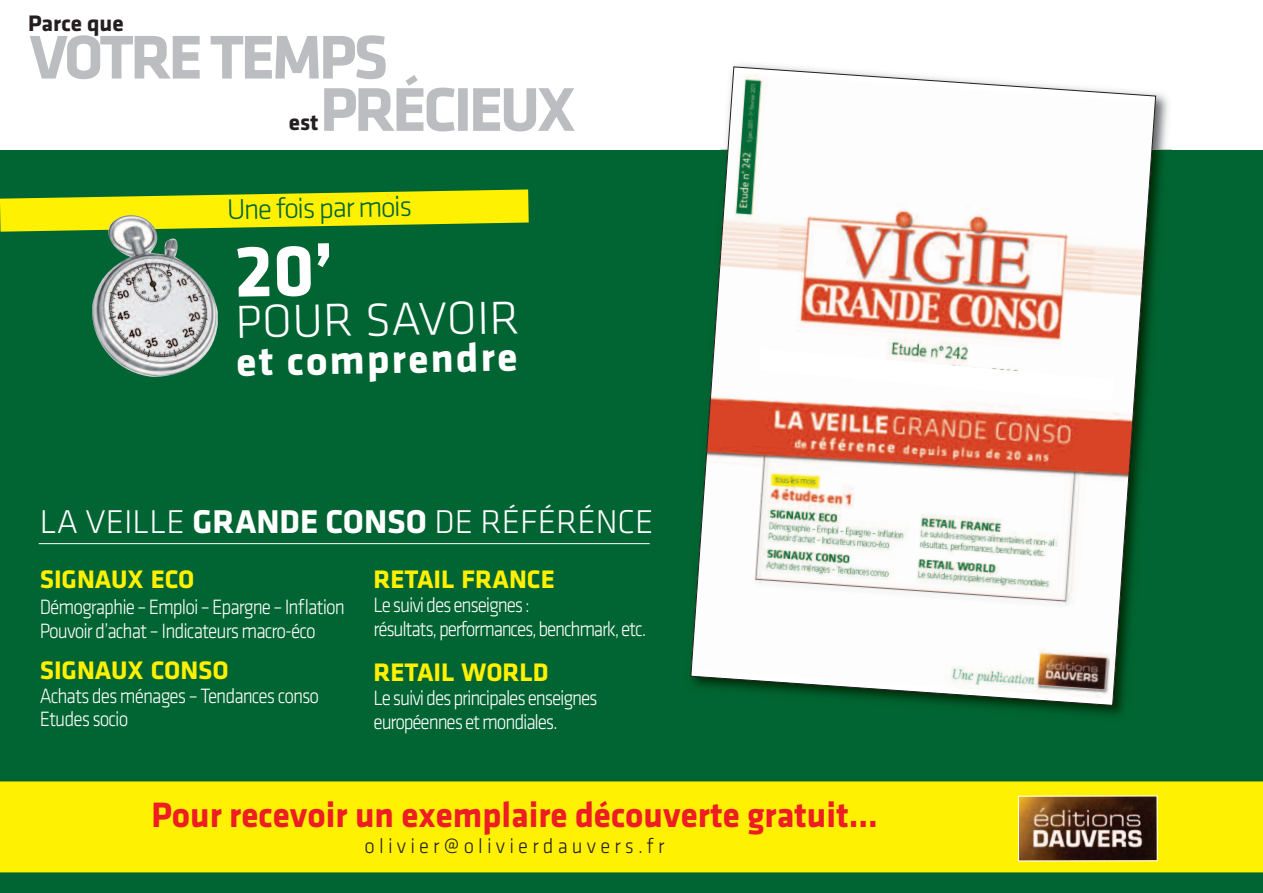
<style>
.page{position:relative;width:1263px;height:893px;background:#fff}
.page>*{position:absolute;margin:0;border:0;box-sizing:border-box;transform-origin:0 0}
.t1{font:700 64.05px/52.2px "Klavika";letter-spacing:-.05em;color:#bcbdc0}
.t2{font:300 48.15px "Klavika";color:#fff}
.t3{font:700 41.85px "Klavika";color:#fff}
.t4{font:700 36.6px "Klavika";color:#ee1d23;scale:.96 1}
.t5{font:300 34.2px "Klavika";color:#fff}
.t6{font:300 29.4px "Klavika";color:#006532}
.t7{font:700 26.25px "Klavika";color:#fff101}
.t8{font:700 23.25px "Klavika";color:#231f20}
.t9{font:300 21.45px/23.9px "Klavika CH";letter-spacing:-.06em;color:#fff;scale:.9 1}
.t10{font:300 21.45px "Klavika CH";letter-spacing:.2em;color:#231f20;scale:.96 1}
.s1{font-weight:700}
</style>
<div class="page">
<div style="left:0;top:0;width:1263px;height:804px;background:#006532"></div>
<div style="left:0;top:791px;width:1263px;height:102px;background:#006532"></div>
<div style="left:0;top:0;width:1263px;height:149px;background:#fff"></div>
<img style="left:737px;top:64px;width:431px;height:85px">
<svg style="left:690px;top:66px;width:466px;height:640px"></svg>
<div style="left:0;top:781px;width:1263px;height:91px;background:#fff101"></div>
<div style="left:758px;top:349px;width:357px;height:52px;background:#fdfdfd"></div>
<svg style="left:0;top:189px;width:529px;height:43px;fill:#fff101"></svg>
<img style="left:92px;top:214px;width:126px;height:163px">
<img style="left:1020px;top:797px;width:136px;height:62px">
<hr style="left:39px;top:543px;width:611px;height:1px;background:#fff">
<p class="t8" style="left:28px;top:16px;width:97px">Parce que</p>
<h1 class="t1" style="left:320px;top:37px;width:257px;text-indent:-290px">VOTRE TEMPS<br>PRÉCIEUX</h1>
<p class="t8" style="left:289px;top:114px;width:31px">est</p>
<h3 class="t6" style="left:227px;top:200px;width:187px;rotate:-1deg">Une fois par mois</h3>
<h2 class="t2" style="left:235px;top:306px;width:285px;rotate:-1deg">POUR SAVOIR</h2>
<h3 class="t3" style="left:236px;top:348px;width:283px;rotate:-1deg">et comprendre</h3>
<h3 class="t5" style="left:40px;top:510px;width:615px">LA VEILLE <span class="s1">GRANDE CONSO</span> DE RÉFÉRÉNCE</h3>
<p class="t7" style="left:40px;top:570px;width:156px">SIGNAUX ECO</p>
<p class="t9" style="left:40px;top:597px;width:341px">Démographie–Emploi–Epargne–Inflation<br>Pouvoir d’achat – Indicateurs macro-éco</p>
<p class="t7" style="left:40px;top:661px;width:191px">SIGNAUX CONSO</p>
<p class="t9" style="left:40px;top:686px;width:312px">Achats des ménages – Tendances conso<br>Etudes socio</p>
<p class="t7" style="left:373px;top:570px;width:183px">RETAIL FRANCE</p>
<p class="t9" style="left:374px;top:595px;width:305px">Le suivi des enseignes : résultats,performances,benchmark, etc.</p>
<p class="t7" style="left:373px;top:664px;width:176px">RETAIL WORLD</p>
<p class="t9" style="left:374px;top:688px;width:250px">Le suivi des principales enseignes européennes et mondiales.</p>
<h3 class="t4" style="left:151px;top:803px;width:758px">Pour recevoir un exemplaire découverte gratuit...</h3>
<p class="t10" style="left:365px;top:839px;width:314px">olivier@olivierdauvers.fr</p>
</div>
